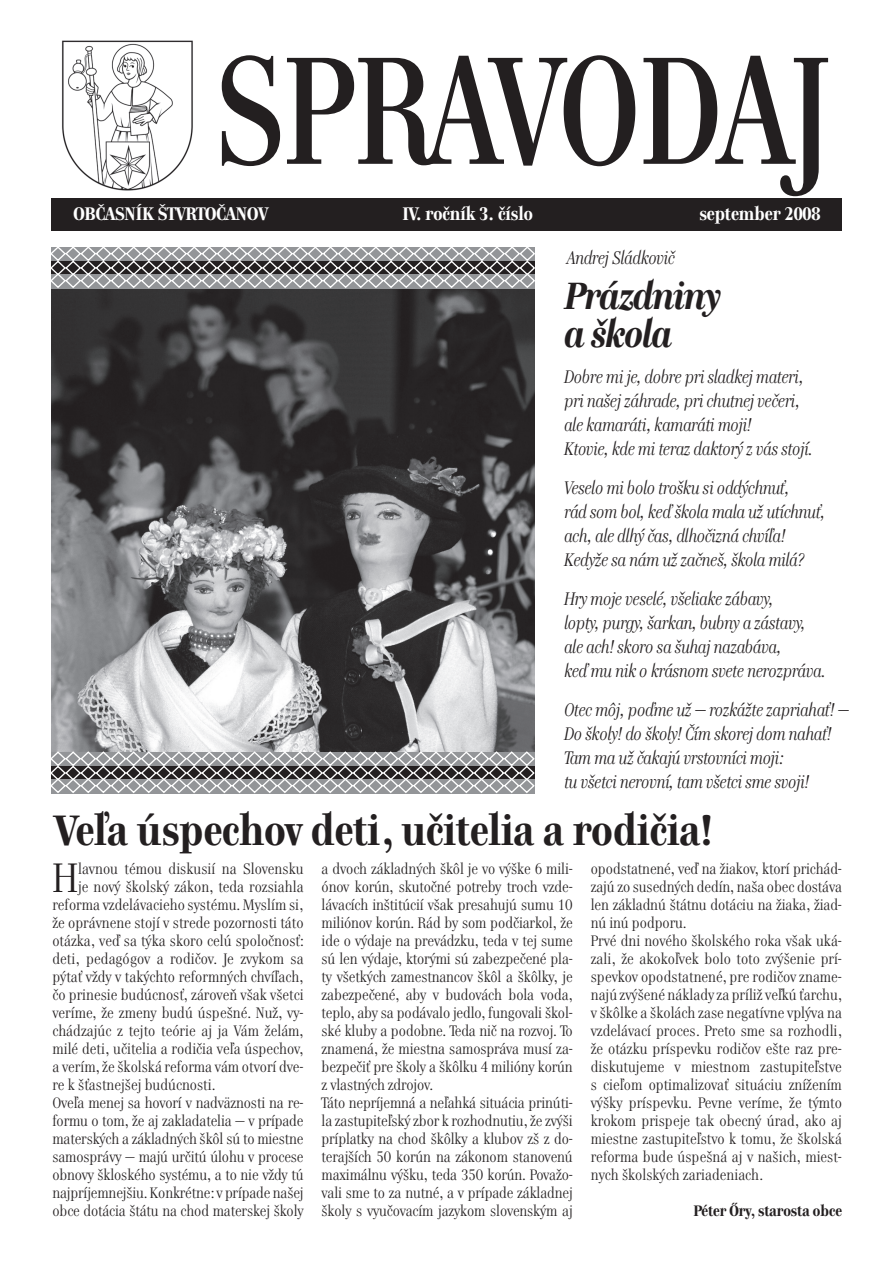
<style>
.page{position:relative;width:893px;height:1263px;background:#fff}
.page>*{position:absolute;margin:0;border:0;box-sizing:border-box;transform-origin:0 0}
.t1{font:500 151.35px "Genre";color:#231f20;scale:.87 1}
.t2{font:700 42px "Genre";color:#231f20}
.t3{font:40.65px "Genre";color:#231f20}
.t4{font:italic 700 37.5px/37.5px "Genre";letter-spacing:-.02em;color:#231f20;scale:.95 1}
.t5{font:italic 18px/24px "Genre";letter-spacing:-.02em;color:#231f20;scale:.95 1}
.t6{font:500 18px "Genre";color:#fff}
.t7{font:15px/18px "Genre";letter-spacing:-.01em;color:#231f20}
.t8{font:700 15px "Genre";color:#231f20}
</style>
<div class="page">
<img style="left:62px;top:40px;width:131px;height:151px">
<div style="left:51px;top:199px;width:791px;height:32px;background:#231f20"></div>
<img style="left:51px;top:289px;width:483px;height:461px">
<svg style="left:51px;top:247px;width:484px;height:42px;background:#939395"></svg>
<svg style="left:51px;top:750px;width:484px;height:44px;background:#929294"></svg>
<h1 class="t1" style="left:215px;top:42px;width:709px">SPRAVODAJ</h1>
<p class="t6" style="left:73px;top:206px;width:196px">OBČASNÍK ŠTVRTOČANOV</p>
<p class="t6" style="left:402px;top:206px;width:132px">IV. ročník 3. číslo</p>
<p class="t6" style="left:699px;top:206px;width:123px">september 2008</p>
<p class="t5" style="left:567px;top:247px;width:115px">Andrej Sládkovič</p>
<h3 class="t4" style="left:564px;top:279px;width:167px">Prázdniny a škola</h3>
<p class="t5" style="left:564px;top:366px;width:263px">Dobre mi je, dobre pri sladkej materi, pri našej záhrade, pri chutnej večeri, ale kamaráti, kamaráti moji!<br>Ktovie, kde mi teraz daktorý z vás stojí.</p>
<p class="t5" style="left:564px;top:477px;width:276px">Veselo mi bolo trošku si oddýchnuť,<br>rád som bol, keď škola mala už utíchnuť, ach, ale dlhý čas, dlhočizná chvíľa!<br>Kedyže sa nám už začneš, škola milá?</p>
<p class="t5" style="left:564px;top:588px;width:277px">Hry moje veselé, všeliake zábavy,<br>lopty, purgy, šarkan, bubny a zástavy, ale ach! skoro sa šuhaj nazabáva,<br>keď mu nik o krásnom svete nerozpráva.</p>
<p class="t5" style="left:564px;top:699px;width:301px">Otec môj, poďme už — rozkážte zapriahať! — Do školy! do školy! Čím skorej dom nahať!<br>Tam ma už čakajú vrstovníci moji:<br>tu všetci nerovní, tam všetci sme svoji!</p>
<h2 class="t2" style="left:55px;top:811px;width:659px">Veľa úspechov deti, učitelia a rodičia!</h2>
<h3 class="t3" style="left:52px;top:859px;width:27px">H</h3>
<p class="t7" style="left:78px;top:861px;width:227px">lavnou témou diskusií na Slovensku</p>
<p class="t7" style="left:78px;top:879px;width:227px">je nový školský zákon, teda rozsiahla</p>
<p class="t7" style="left:52px;top:897px;width:253px">reforma vzdelávacieho systému. Myslím si,</p>
<p class="t7" style="left:52px;top:915px;width:253px">že oprávnene stojí v strede pozornosti táto</p>
<p class="t7" style="left:52px;top:933px;width:253px">otázka, veď sa týka skoro celú spoločnosť:</p>
<p class="t7" style="left:52px;top:951px;width:253px">deti, pedagógov a rodičov. Je zvykom sa</p>
<p class="t7" style="left:52px;top:969px;width:253px">pýtať vždy v takýchto reformných chvíľach,</p>
<p class="t7" style="left:52px;top:987px;width:253px">čo prinesie budúcnosť, zároveň však všetci</p>
<p class="t7" style="left:52px;top:1005px;width:253px">veríme, že zmeny budú úspešné. Nuž, vy-</p>
<p class="t7" style="left:52px;top:1023px;width:253px">chádzajúc z tejto teórie aj ja Vám želám,</p>
<p class="t7" style="left:52px;top:1041px;width:253px">milé deti, učitelia a rodičia veľa úspechov,</p>
<p class="t7" style="left:52px;top:1059px;width:253px">a verím, že školská reforma vám otvorí dve-</p>
<p class="t7" style="left:52px;top:1077px;width:164px">re k šťastnejšej budúcnosti.</p>
<p class="t7" style="left:52px;top:1095px;width:253px">Oveľa menej sa hovorí v nadväznosti na re-</p>
<p class="t7" style="left:52px;top:1113px;width:253px">formu o tom, že aj zakladatelia — v prípade</p>
<p class="t7" style="left:52px;top:1131px;width:253px">materských a základných škôl sú to miestne</p>
<p class="t7" style="left:52px;top:1149px;width:253px">samosprávy — majú určitú úlohu v procese</p>
<p class="t7" style="left:52px;top:1167px;width:253px">obnovy škloského systému, a to nie vždy tú</p>
<p class="t7" style="left:52px;top:1185px;width:253px">najpríjemnejšiu. Konkrétne: v prípade našej</p>
<p class="t7" style="left:52px;top:1203px;width:253px">obce dotácia štátu na chod materskej školy</p>
<p class="t7" style="left:322px;top:861px;width:253px">a dvoch základných škôl je vo výške 6 mili&shy;ónov korún, skutočné potreby troch vzde&shy;lávacích inštitúcií však presahujú sumu 10 miliónov korún. Rád by som podčiarkol, že ide o výdaje na prevádzku, teda v tej sume sú len výdaje, ktorými sú zabezpečené pla&shy;ty všetkých zamestnancov škôl a škôlky, je zabezpečené, aby v budovách bola voda, teplo, aby sa podávalo jedlo, fungovali škol&shy;ské kluby a podobne. Teda nič na rozvoj. To znamená, že miestna samospráva musí za&shy;bezpečiť pre školy a škôlku 4 milióny korún z vlastných zdrojov.<br>Táto nepríjemná a neľahká situácia prinúti&shy;la zastupiteľský zbor k rozhodnutiu, že zvýši príplatky na chod škôlky a klubov zš z do&shy;terajších 50 korún na zákonom stanovenú maximálnu výšku, teda 350 korún. Považo&shy;vali sme to za nutné, a v prípade základnej školy s vyučovacím jazykom slovenským aj</p>
<p class="t7" style="left:591px;top:861px;width:253px">opodstatnené, veď na žiakov, ktorí prichád&shy;zajú zo susedných dedín, naša obec dostáva len základnú štátnu dotáciu na žiaka, žiad&shy;nú inú podporu.<br>Prvé dni nového školského roka však uká&shy;zali, že akokoľvek bolo toto zvýšenie prí&shy;spevkov opodstatnené, pre rodičov zname&shy;najú zvýšené náklady za príliž veľkú ťarchu, v škôlke a školách zase negatívne vplýva na vzdelávací proces. Preto sme sa rozhodli, že otázku príspevku rodičov ešte raz pre&shy;diskutujeme v miestnom zastupiteľstve s cieľom optimalizovať situáciu znížením výšky príspevku. Pevne veríme, že týmto krokom prispeje tak obecný úrad, ako aj miestne zastupiteľstvo k tomu, že školská reforma bude úspešná aj v našich, miest&shy;nych školských zariadeniach.</p>
<p class="t8" style="left:693px;top:1204px;width:150px">Péter Őry, starosta obce</p>
</div>
